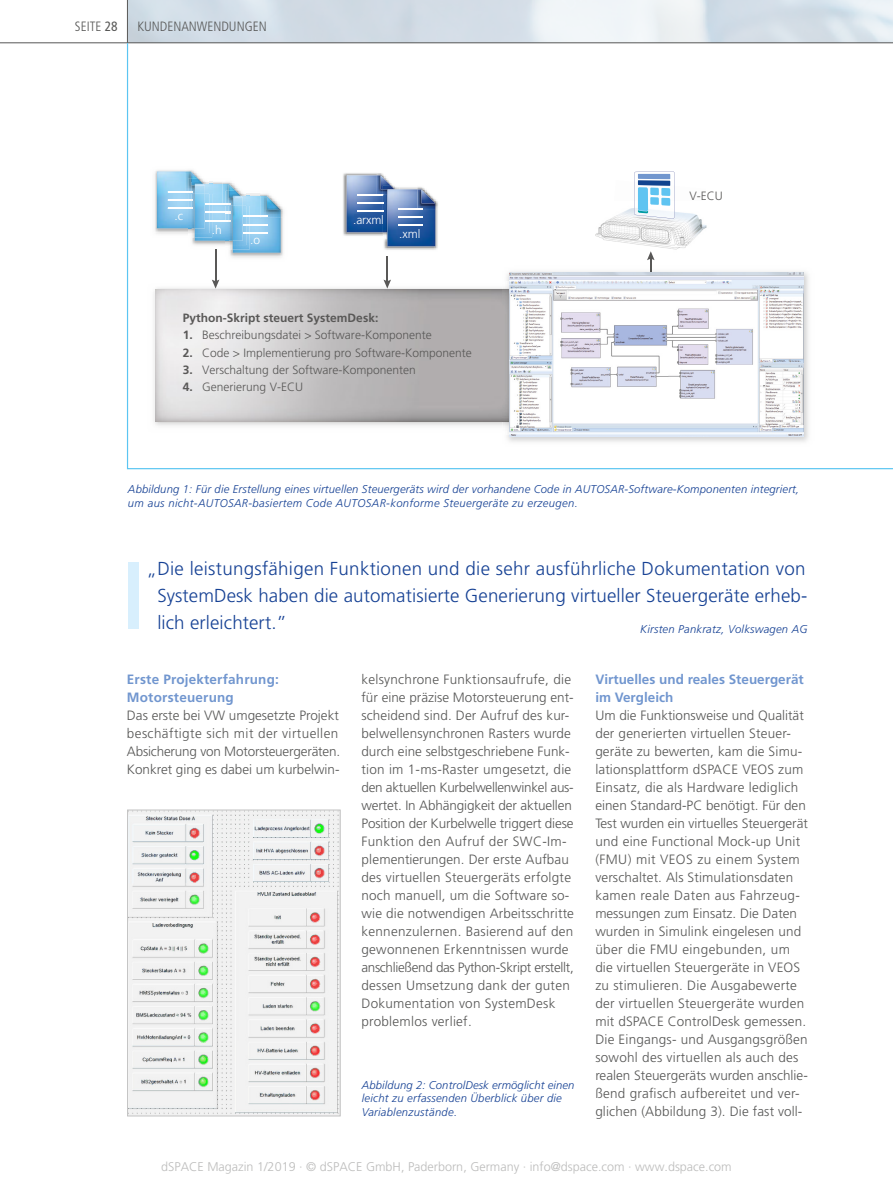
<style>
.page{position:relative;width:893px;height:1188px;background:#fff}
.page>*{position:absolute;margin:0;border:0;box-sizing:border-box;transform-origin:0 0}
.t1{font:300 18.75px/26.7px "Frutiger LT Pro";letter-spacing:.005em;color:#164194;text-align:justify}
.t2{font:300 13.5px/18px "Frutiger LT Pro";letter-spacing:.01em;color:#575756}
.t3{font:700 13.5px/18px "Frutiger LT Pro";color:#7196cf}
.t4{font:300 condensed 13.5px "Frutiger LT Pro";color:#575756}
.t5{font:300 12.6px "Frutiger LT Pro";color:#90908f}
.t6{font:300 12px "Frutiger LT Pro";color:#595857}
.t7{font:700 12px "Frutiger LT Pro";color:#595857}
.t8{font:300 12px "Frutiger LT Pro";letter-spacing:-.01em;color:#fff}
.t9{font:italic 300 11.25px/13.5px "Frutiger LT Pro";letter-spacing:.015em;color:#164194}
.s1{font-weight:400}
.s2{font-weight:700}
</style>
<div class="page">
<svg style="left:128px;top:0;width:765px;height:43px;fill:#d4dee7"></svg>
<hr style="left:0;top:43px;width:893px;height:1px;background:#575756">
<hr style="left:127px;top:0;width:1px;height:43px;background:#575756">
<svg style="left:127px;top:43px;width:766px;height:426px"></svg>
<div style="left:128px;top:562px;width:11px;height:67px;background:#d8effd"></div>
<img style="left:145px;top:281px;width:357px;height:154px">
<img style="left:151px;top:284px;width:351px;height:146px">
<img style="left:156px;top:290px;width:346px;height:131px">
<img style="left:151px;top:167px;width:34px;height:70px">
<img style="left:154px;top:168px;width:31px;height:65px">
<img style="left:157px;top:172px;width:11px;height:56px">
<img style="left:185px;top:167px;width:27px;height:5px">
<img style="left:185px;top:168px;width:24px;height:4px">
<img style="left:226px;top:218px;width:61px;height:43px">
<img style="left:229px;top:218px;width:55px;height:39px">
<img style="left:233px;top:218px;width:48px;height:35px">
<img style="left:268px;top:191px;width:19px;height:27px">
<img style="left:268px;top:194px;width:16px;height:24px">
<img style="left:268px;top:210px;width:13px;height:8px">
<img style="left:268px;top:196px;width:13px;height:14px">
<svg style="left:168px;top:172px;width:100px;height:77px"></svg>
<img style="left:342px;top:172px;width:35px;height:66px">
<img style="left:377px;top:172px;width:22px;height:3px">
<img style="left:383px;top:210px;width:57px;height:42px">
<img style="left:435px;top:186px;width:5px;height:24px">
<svg style="left:347px;top:175px;width:88px;height:71px"></svg>
<img style="left:588px;top:201px;width:23px;height:28px">
<img style="left:705px;top:201px;width:8px;height:28px">
<img style="left:588px;top:229px;width:42px;height:28px">
<img style="left:630px;top:237px;width:41px;height:20px">
<img style="left:671px;top:229px;width:42px;height:28px">
<img style="left:614px;top:180px;width:92px;height:21px">
<img style="left:611px;top:201px;width:47px;height:36px">
<img style="left:658px;top:201px;width:47px;height:41px">
<svg style="left:634px;top:171px;width:40px;height:48px"></svg>
<svg style="left:383px;top:256px;width:8px;height:33px"></svg>
<hr style="left:215px;top:249px;width:1px;height:33px;background:#595857">
<svg style="left:212px;top:280px;width:7px;height:9px"></svg>
<img style="left:502px;top:265px;width:313px;height:182px">
<img style="left:502px;top:284px;width:8px;height:146px">
<img style="left:502px;top:290px;width:8px;height:131px">
<svg style="left:647px;top:251px;width:8px;height:21px"></svg>
<img style="left:510px;top:273px;width:293px;height:163px">
<img style="left:129px;top:812px;width:210px;height:302px">
<div style="left:127px;top:810px;width:214px;height:306px;border:1px solid #c2c2c2"></div>
<p class="t4" style="left:75px;top:18px;width:44px">SEITE <span class="s1">28</span></p>
<p class="t4" style="left:137px;top:18px;width:131px">KUNDENANWENDUNGEN</p>
<p class="t8" style="left:174px;top:209px;width:10px">.c</p>
<p class="t8" style="left:212px;top:223px;width:12px">.h</p>
<p class="t8" style="left:250px;top:233px;width:12px">.o</p>
<p class="t8" style="left:353px;top:213px;width:32px">.arxml</p>
<p class="t8" style="left:399px;top:226px;width:23px">.xml</p>
<p class="t7" style="left:183px;top:311px;width:197px">Python-Skript steuert SystemDesk:</p>
<p class="t6" style="left:183px;top:328px;width:251px"><span class="s2">1.</span> Beschreibungsdatei &gt; Software-Komponente</p>
<p class="t6" style="left:183px;top:345px;width:291px"><span class="s2">2.</span> Code &gt; Implementierung pro Software-Komponente</p>
<p class="t6" style="left:183px;top:363px;width:235px"><span class="s2">3.</span> Verschaltung der Software-Komponenten</p>
<p class="t6" style="left:183px;top:380px;width:122px"><span class="s2">4.</span> Generierung V-ECU</p>
<p class="t6" style="left:690px;top:189px;width:35px">V-ECU</p>
<p class="t9" style="left:128px;top:483px;width:673px">Abbildung 1: Für die Erstellung eines virtuellen Steuergeräts wird der vorhandene Code in AUTOSAR-Software-Komponenten integriert, um aus nicht-AUTOSAR-basiertem Code AUTOSAR-konforme Steuergeräte zu erzeugen.</p>
<h1 class="t1" style="left:157px;top:556px;width:651px;text-indent:-11px">„Die leistungsfähigen Funktionen und die sehr ausführliche Dokumentation von SystemDesk haben die automatisierte Generierung virtueller Steuergeräte erheb&shy;lich erleichtert.”</h1>
<p class="t9" style="left:640px;top:623px;width:169px">Kirsten Pankratz, Volkswagen AG</p>
<p class="t3" style="left:127px;top:670px;width:154px">Erste Projekterfahrung:<br>Motorsteuerung</p>
<p class="t2" style="left:127px;top:706px;width:215px">Das erste bei VW umgesetzte Projekt beschäftigte sich mit der virtuellen Absicherung von Motorsteuergeräten.<br>Konkret ging es dabei um kurbelwin-</p>
<p class="t2" style="left:361px;top:670px;width:214px">kelsynchrone Funktionsaufrufe, die für eine präzise Motorsteuerung ent&shy;scheidend sind. Der Aufruf des kur&shy;belwellensynchronen Rasters wurde durch eine selbstgeschriebene Funk&shy;tion im 1-ms-Raster umgesetzt, die den aktuellen Kurbelwellenwinkel aus&shy;wertet. In Abhängigkeit der aktuellen Position der Kurbelwelle triggert diese Funktion den Aufruf der SWC-Im&shy;plementierungen. Der erste Aufbau des virtuellen Steuergeräts erfolgte noch manuell, um die Software so&shy;wie die notwendigen Arbeitsschritte kennenzulernen. Basierend auf den gewonnenen Erkenntnissen wurde anschließend das Python-Skript erstellt, dessen Umsetzung dank der guten Dokumentation von SystemDesk problemlos verlief.</p>
<p class="t3" style="left:595px;top:670px;width:210px">Virtuelles und reales Steuergerät im Vergleich</p>
<p class="t2" style="left:595px;top:706px;width:214px">Um die Funktionsweise und Qualität der generierten virtuellen Steuer&shy;geräte zu bewerten, kam die Simu&shy;lationsplattform dSPACE VEOS zum Einsatz, die als Hardware lediglich einen Standard-PC benötigt. Für den Test wurden ein virtuelles Steuergerät und eine Functional Mock-up Unit (FMU) mit VEOS zu einem System verschaltet. Als Stimulationsdaten kamen reale Daten aus Fahrzeug&shy;messungen zum Einsatz. Die Daten wurden in Simulink eingelesen und über die FMU eingebunden, um die virtuellen Steuergeräte in VEOS zu stimulieren. Die Ausgabewerte der virtuellen Steuergeräte wurden mit dSPACE ControlDesk gemessen.<br>Die Eingangs- und Ausgangsgrößen sowohl des virtuellen als auch des realen Steuergeräts wurden anschlie&shy;ßend grafisch aufbereitet und ver&shy;glichen (Abbildung 3). Die fast voll-</p>
<p class="t9" style="left:362px;top:1078px;width:214px">Abbildung 2: ControlDesk ermöglicht einen leicht zu erfassenden Überblick über die<br>Variablenzustände.</p>
<p class="t5" style="left:161px;top:1160px;width:572px">dSPACE Magazin 1/2019 · © dSPACE GmbH, Paderborn, Germany · info@dspace.com · www.dspace.com</p>
</div>
